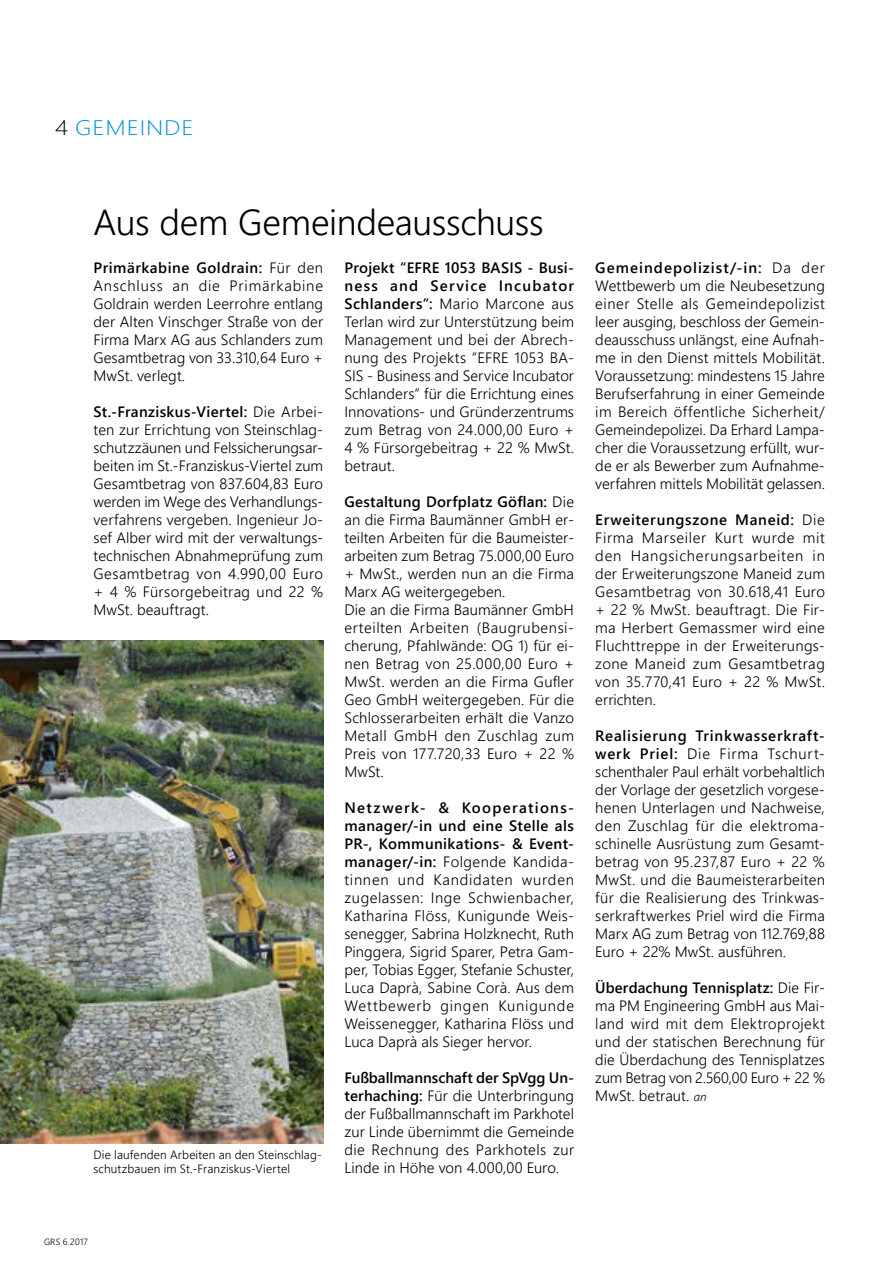
<style>
.page{position:relative;width:893px;height:1263px;background:#fff}
.page>*{position:absolute;margin:0;border:0;box-sizing:border-box;transform-origin:0 0}
.t1{font:36px "Webly Sleek UI Semilight";letter-spacing:-.01em;color:#000}
.t2{font:21px "Webly Sleek UI Light";letter-spacing:.035em;color:#0093d3;scale:1.16 1}
.t3{font:15px/18px "Webly Sleek UI Semilight";letter-spacing:.01em;color:#000;text-align:justify}
.t4{font:15px/18px "Webly Sleek UI Semibold";letter-spacing:.03em;color:#000}
.t5{font:15px/18px "Webly Sleek UI Semibold";letter-spacing:.06em;color:#000}
.t6{font:15px "Webly Sleek UI Semibold";letter-spacing:.01em;color:#000}
.t7{font:15px "Webly Sleek UI Semibold";letter-spacing:.05em;color:#000}
.t8{font:15px "Webly Sleek UI Semibold";letter-spacing:-.005em;color:#000}
.t9{font:15px "Webly Sleek UI Semibold";letter-spacing:.07em;color:#000}
.t10{font:12px/14.4px "Webly Sleek UI Semilight";letter-spacing:.015em;color:#000}
.t11{font:9px "Webly Sleek UI Semilight";letter-spacing:.025em;color:#000}
.s1{color:#000}
.s2{font-family:"Webly Sleek UI Semilight"}
.s3{font-family:"Webly Sleek UI Semibold"}
.s4{font-style:italic;font-size:12px}
</style>
<div class="page">
<img style="left:0;top:641px;width:323px;height:502px">
<h2 class="t2" style="left:55px;top:112px;width:121px"><span class="s1">4</span> GEMEINDE</h2>
<h1 class="t1" style="left:94px;top:195px;width:452px">Aus dem Gemeindeausschuss</h1>
<p class="t4" style="left:94px;top:258px;width:231px">Primärkabine Goldrain: <span class="s2">Für den</span></p>
<p class="t3" style="left:94px;top:276px;width:231px">Anschluss an die Primärkabine Goldrain werden Leerrohre entlang der Alten Vinschger Straße von der Firma Marx AG aus Schlanders zum Gesamtbetrag von 33.310,64 Euro + MwSt. verlegt.</p>
<p class="t4" style="left:94px;top:402px;width:231px">St.-Franziskus-Viertel: <span class="s2">Die Arbei-</span></p>
<p class="t3" style="left:94px;top:420px;width:231px">ten zur Errichtung von Steinschlag&shy;schutzzäunen und Felssicherungsar&shy;beiten im St.-Franziskus-Viertel zum Gesamtbetrag von 837.604,83 Euro werden im Wege des Verhandlungs&shy;verfahrens vergeben. Ingenieur Jo&shy;sef Alber wird mit der verwaltungs&shy;technischen Abnahmeprüfung zum Gesamtbetrag von 4.990,00 Euro + 4 % Fürsorgebeitrag und 22 % MwSt. beauftragt.</p>
<p class="t10" style="left:94px;top:1146px;width:230px">Die laufenden Arbeiten an den Steinschlag&shy;schutzbauen im St.-Franziskus-Viertel</p>
<p class="t5" style="left:344px;top:258px;width:231px">Projekt “EFRE 1053 BASIS - Busi&shy;ness and Service Incubator</p>
<p class="t3" style="left:344px;top:294px;width:231px"><span class="s3">Schlanders“:</span> Mario Marcone aus Terlan wird zur Unterstützung beim Management und bei der Abrech&shy;nung des Projekts “EFRE 1053 BA-SIS - Business and Service Incubator Schlanders“ für die Errichtung eines Innovations- und Gründerzentrums zum Betrag von 24.000,00 Euro + 4 % Fürsorgebeitrag + 22 % MwSt. betraut.</p>
<p class="t4" style="left:344px;top:492px;width:231px">Gestaltung Dorfplatz Göflan: <span class="s2">Die</span></p>
<p class="t3" style="left:344px;top:510px;width:231px;text-align:left">an die Firma Baumänner GmbH er&shy;teilten Arbeiten für die Baumeister&shy;arbeiten zum Betrag 75.000,00 Euro + MwSt., werden nun an die Firma<br>Marx AG weitergegeben.<br>Die an die Firma Baumänner GmbH erteilten Arbeiten (Baugrubensi&shy;cherung, Pfahlwände: OG 1) für ei&shy;nen Betrag von 25.000,00 Euro +<br>MwSt. werden an die Firma Gufler<br>Geo GmbH weitergegeben. Für die<br>Schlosserarbeiten erhält die Vanzo<br>Metall GmbH den Zuschlag zum<br>Preis von 177.720,33 Euro + 22 %<br>MwSt.</p>
<p class="t4" style="left:344px;top:798px;width:231px">Netzwerk- &amp; Kooperations&shy;manager/-in und eine Stelle als<br>PR-, Kommunikations- &amp; Event-</p>
<p class="t3" style="left:344px;top:852px;width:231px"><span class="s3">manager/-in:</span> Folgende Kandida&shy;tinnen und Kandidaten wurden zugelassen: Inge Schwienbacher, Katharina Flöss, Kunigunde Weis&shy;senegger, Sabrina Holzknecht, Ruth Pinggera, Sigrid Sparer, Petra Gam&shy;per, Tobias Egger, Stefanie Schuster, Luca Daprà, Sabine Corà. Aus dem Wettbewerb gingen Kunigunde Weissenegger, Katharina Flöss und Luca Daprà als Sieger hervor.</p>
<p class="t8" style="left:344px;top:1066px;width:231px">Fußballmannschaft der SpVgg Un-</p>
<p class="t3" style="left:344px;top:1086px;width:231px"><span class="s3">terhaching:</span> Für die Unterbringung der Fußballmannschaft im Parkhotel zur Linde übernimmt die Gemeinde die Rechnung des Parkhotels zur Linde in Höhe von 4.000,00 Euro.</p>
<p class="t9" style="left:595px;top:256px;width:231px">Gemeindepolizist/-in: <span class="s2">Da der</span></p>
<p class="t3" style="left:595px;top:276px;width:231px">Wettbewerb um die Neubesetzung einer Stelle als Gemeindepolizist leer ausging, beschloss der Gemein&shy;deausschuss unlängst, eine Aufnah&shy;me in den Dienst mittels Mobilität.<br>Voraussetzung: mindestens 15 Jahre Berufserfahrung in einer Gemeinde im Bereich öffentliche Sicherheit/ Gemeindepolizei. Da Erhard Lampa&shy;cher die Voraussetzung erfüllt, wur&shy;de er als Bewerber zum Aufnahme&shy;verfahren mittels Mobilität gelassen.</p>
<p class="t4" style="left:595px;top:510px;width:231px">Erweiterungszone Maneid: <span class="s2">Die</span></p>
<p class="t3" style="left:595px;top:528px;width:231px">Firma Marseiler Kurt wurde mit den Hangsicherungsarbeiten in der Erweiterungszone Maneid zum Gesamtbetrag von 30.618,41 Euro + 22 % MwSt. beauftragt. Die Fir&shy;ma Herbert Gemassmer wird eine Fluchttreppe in der Erweiterungs&shy;zone Maneid zum Gesamtbetrag von 35.770,41 Euro + 22 % MwSt. errichten.</p>
<p class="t7" style="left:595px;top:724px;width:231px">Realisierung Trinkwasserkraft-</p>
<p class="t3" style="left:595px;top:744px;width:231px"><span class="s3">werk Priel:</span> Die Firma Tschurt&shy;schenthaler Paul erhält vorbehaltlich der Vorlage der gesetzlich vorgese&shy;henen Unterlagen und Nachweise, den Zuschlag für die elektroma&shy;schinelle Ausrüstung zum Gesamt&shy;betrag von 95.237,87 Euro + 22 % MwSt. und die Baumeisterarbeiten für die Realisierung des Trinkwas&shy;serkraftwerkes Priel wird die Firma Marx AG zum Betrag von 112.769,88<br>Euro + 22% MwSt. ausführen.</p>
<p class="t6" style="left:595px;top:976px;width:231px">Überdachung Tennisplatz: <span class="s2">Die Fir-</span></p>
<p class="t3" style="left:595px;top:996px;width:231px">ma PM Engineering GmbH aus Mai&shy;land wird mit dem Elektroprojekt und der statischen Berechnung für die Überdachung des Tennisplatzes zum Betrag von 2.560,00 Euro + 22 % MwSt. betraut. <span class="s4">an</span></p>
<p class="t11" style="left:44px;top:1235px;width:46px">GRS 6.2017</p>
</div>
